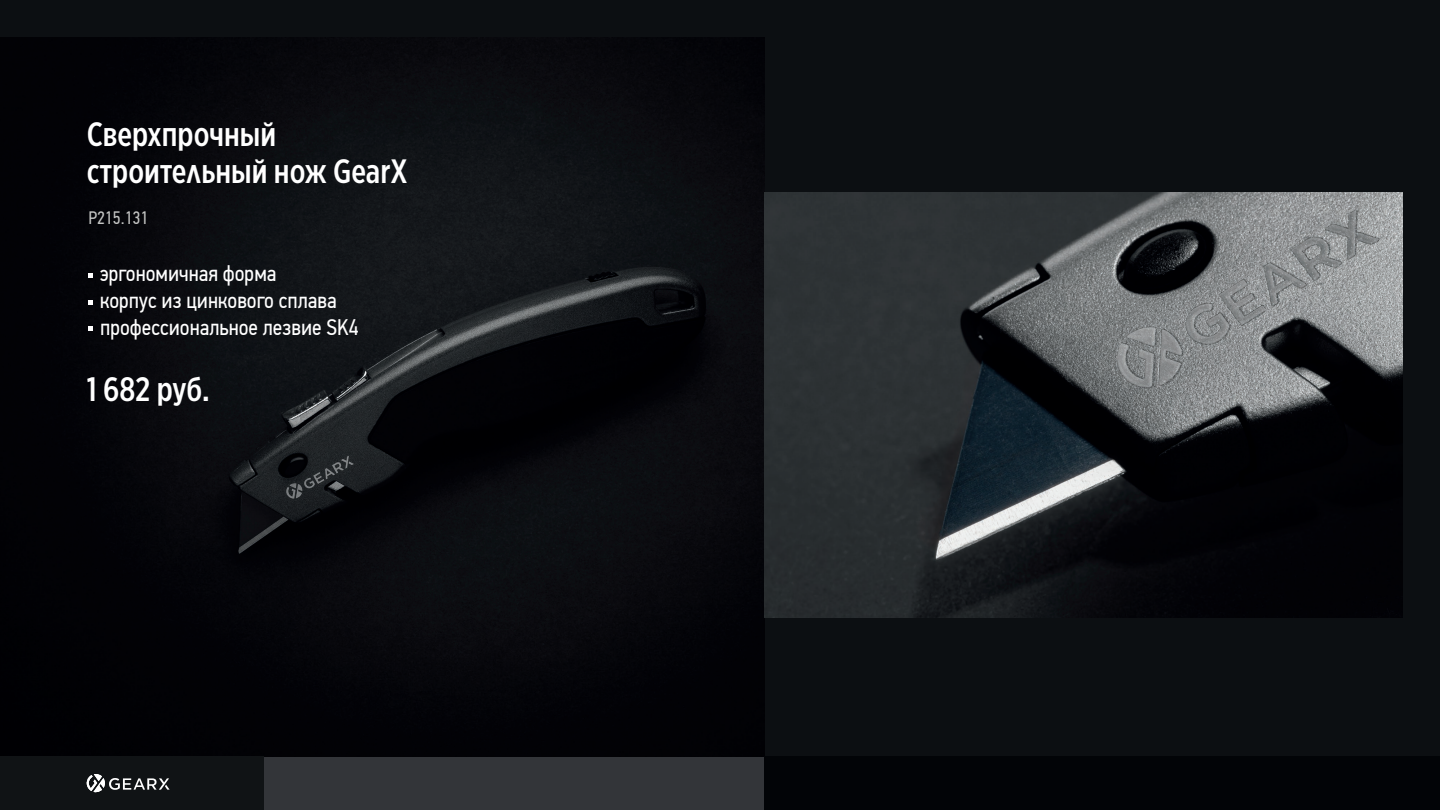
<style>
.page{position:relative;width:1440px;height:810px;background:#fff}
.page>*{position:absolute;margin:0;border:0;box-sizing:border-box;transform-origin:0 0}
.t1{font:500 33.75px/37.5px "Gotham X Narrow";color:#fff}
.t2{font:22.5px/27px "PF Din Text Cond Pro";color:#fff}
.t3{font:18px "PF Din Text Cond Pro";color:#c4c5c4}
</style>
<div class="page">
<div style="left:264px;top:298px;width:501px;height:512px;background:#333539"></div>
<div style="left:0;top:0;width:1440px;height:756px;background:#0c0f12"></div>
<img style="left:0;top:37px;width:765px;height:719px">
<div style="left:765px;top:756px;width:675px;height:54px;background:#020407"></div>
<svg style="left:88px;top:274px;width:5px;height:4px"></svg>
<svg style="left:88px;top:301px;width:5px;height:4px"></svg>
<svg style="left:88px;top:327px;width:5px;height:4px"></svg>
<img style="left:765px;top:192px;width:637px;height:426px">
<div style="left:0;top:756px;width:264px;height:54px;background:#101315"></div>
<svg style="left:87px;top:774px;width:83px;height:19px"></svg>
<h1 class="t1" style="left:87px;top:115px;width:323px">Сверхпрочный строительный нож GearX</h1>
<p class="t3" style="left:88px;top:207px;width:62px">P215.131</p>
<p class="t2" style="left:100px;top:260px;width:260px">эргономичная форма<br>корпус из цинкового сплава профессиональное лезвие SK4</p>
<h1 class="t1" style="left:87px;top:370px;width:124px">1 682 руб.</h1>
</div>
